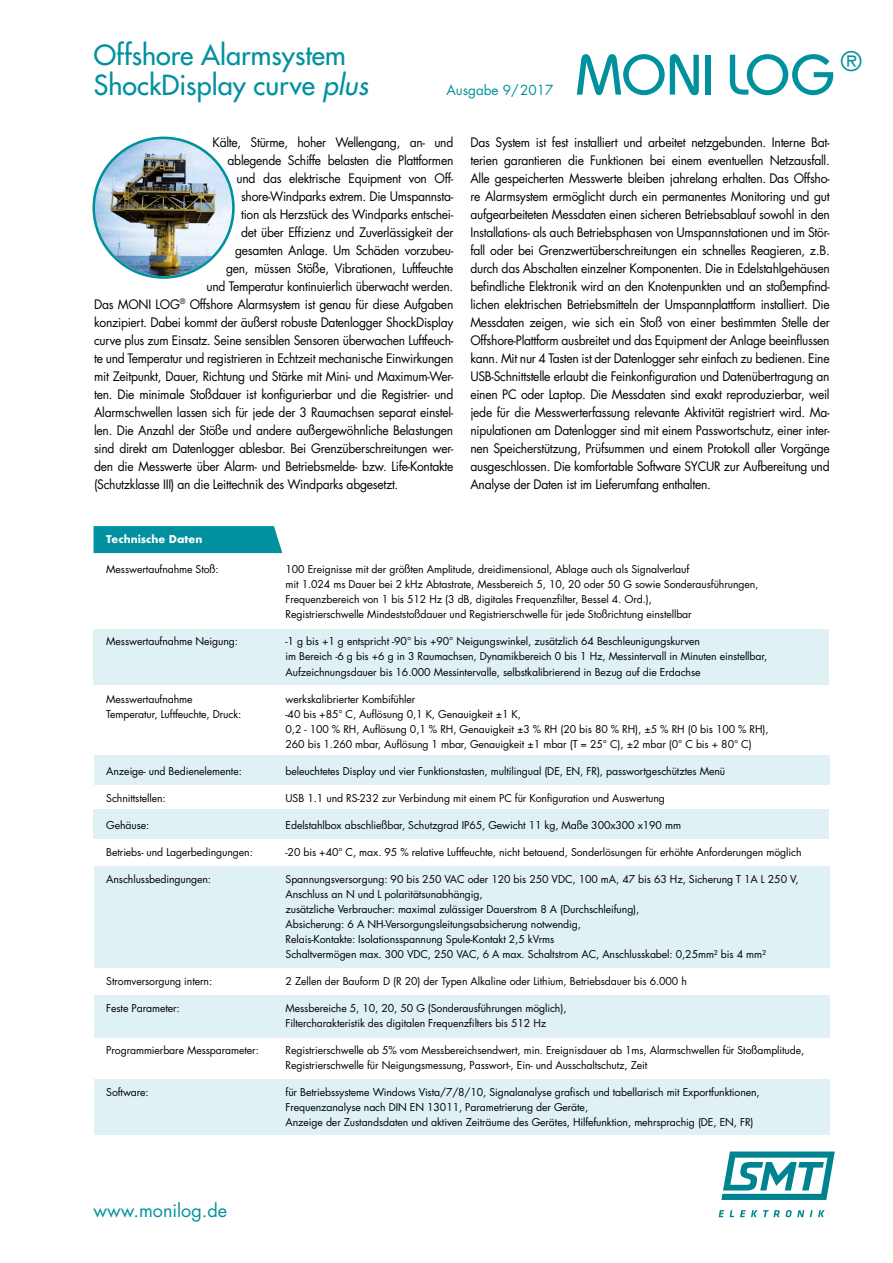
<style>
.page{position:relative;width:893px;height:1263px;background:#fff}
.page>*{position:absolute;margin:0;border:0;box-sizing:border-box;transform-origin:0 0}
.t1{font:57px "Bauhaus Medium ITC";letter-spacing:-.005em;color:#00909e}
.t2{font:27px/30px "Futura";color:#00909e}
.t3{font:18px "Futura";color:#00909e}
.t4{font:13.5px "Futura";color:#00909e}
.t5{font:12.75px/18px "Futura";letter-spacing:-.025em;color:#000;text-align:justify;scale:.95 1}
.t6{font:10.5px/15px "Futura";letter-spacing:-.01em;color:#000}
.t7{font:700 10.5px "Futura";color:#fff}
.s1{font-style:italic}
</style>
<div class="page">
<div style="left:94px;top:526px;width:188px;height:27px;background:#00909e"></div>
<div style="left:94px;top:809px;width:735px;height:30px;background:#dff1f4"></div>
<div style="left:94px;top:995px;width:736px;height:42px;background:#dff1f4"></div>
<div style="left:94px;top:1079px;width:736px;height:55px;background:#dff1f4"></div>
<div style="left:94px;top:755px;width:736px;height:30px;background:#dff1f4"></div>
<div style="left:94px;top:866px;width:736px;height:102px;background:#dff1f4"></div>
<div style="left:94px;top:629px;width:735px;height:56px;background:#dff1f4"></div>
<img style="left:95px;top:139px;width:137px;height:137px;border-radius:68px">
<div style="left:92px;top:137px;width:143px;height:142px;border:3px solid #00909e;border-radius:50%"></div>
<svg style="left:719px;top:1210px;width:106px;height:7px"></svg>
<svg style="left:721px;top:1151px;width:114px;height:49px"></svg>
<h2 class="t2" style="left:94px;top:39px;width:282px">Offshore Alarmsystem<br>ShockDisplay curve <span class="s1">plus</span></h2>
<h1 class="t1" style="left:577px;top:40px;width:287px">MONI LOG <sup>®</sup></h1>
<p class="t4" style="left:446px;top:80px;width:108px">Ausgabe 9/2017</p>
<p class="t5" style="left:213px;top:133px;width:255px">Kälte, Stürme, hoher Wellengang, an- und</p>
<p class="t5" style="left:228px;top:151px;width:239px">ablegende Schiffe belasten die Plattformen</p>
<p class="t5" style="left:237px;top:169px;width:230px">und das elektrische Equipment von Off-</p>
<p class="t5" style="left:241px;top:187px;width:225px">shore-Windparks extrem. Die Umspannsta-</p>
<p class="t5" style="left:241px;top:205px;width:225px">tion als Herzstück des Windparks entschei-</p>
<p class="t5" style="left:241px;top:223px;width:225px">det über Effizienz und Zuverlässigkeit der</p>
<p class="t5" style="left:235px;top:241px;width:231px">gesamten Anlage. Um Schäden vorzubeu-</p>
<p class="t5" style="left:226px;top:259px;width:241px">gen, müssen Stöße, Vibrationen, Luftfeuchte</p>
<p class="t5" style="left:207px;top:277px;width:261px">und Temperatur kontinuierlich überwacht werden.</p>
<p class="t5" style="left:94px;top:295px;width:380px">Das MONI LOG<sup>®</sup> Offshore Alarmsystem ist genau für diese Aufgaben</p>
<p class="t5" style="left:94px;top:313px;width:380px">konzipiert. Dabei kommt der äußerst robuste Datenlogger ShockDisplay</p>
<p class="t5" style="left:94px;top:331px;width:380px">curve plus zum Einsatz. Seine sensiblen Sensoren überwachen Luftfeuch-</p>
<p class="t5" style="left:94px;top:349px;width:380px">te und Temperatur und registrieren in Echtzeit mechanische Einwirkungen</p>
<p class="t5" style="left:94px;top:367px;width:380px">mit Zeitpunkt, Dauer, Richtung und Stärke mit Mini- und Maximum-Wer-</p>
<p class="t5" style="left:94px;top:385px;width:380px">ten. Die minimale Stoßdauer ist konfigurierbar und die Registrier- und</p>
<p class="t5" style="left:94px;top:403px;width:380px">Alarmschwellen lassen sich für jede der 3 Raumachsen separat einstel-</p>
<p class="t5" style="left:94px;top:421px;width:380px">len. Die Anzahl der Stöße und andere außergewöhnliche Belastungen</p>
<p class="t5" style="left:94px;top:439px;width:380px">sind direkt am Datenlogger ablesbar. Bei Grenzüberschreitungen wer-</p>
<p class="t5" style="left:94px;top:457px;width:380px">den die Messwerte über Alarm- und Betriebsmelde- bzw. Life-Kontakte</p>
<p class="t5" style="left:94px;top:475px;width:322px">(Schutzklasse III) an die Leittechnik des Windparks abgesetzt.</p>
<p class="t5" style="left:470px;top:133px;width:380px">Das System ist fest installiert und arbeitet netzgebunden. Interne Bat&shy;terien garantieren die Funktionen bei einem eventuellen Netzausfall.<br>Alle gespeicherten Messwerte bleiben jahrelang erhalten. Das Offsho&shy;re Alarmsystem ermöglicht durch ein permanentes Monitoring und gut aufgearbeiteten Messdaten einen sicheren Betriebsablauf sowohl in den Installations- als auch Betriebsphasen von Umspannstationen und im Stör&shy;fall oder bei Grenzwertüberschreitungen ein schnelles Reagieren, z.B. durch das Abschalten einzelner Komponenten. Die in Edelstahlgehäusen befindliche Elektronik wird an den Knotenpunkten und an stoßempfind&shy;lichen elektrischen Betriebsmitteln der Umspannplattform installiert. Die Messdaten zeigen, wie sich ein Stoß von einer bestimmten Stelle der Offshore-Plattform ausbreitet und das Equipment der Anlage beeinflussen kann. Mit nur 4 Tasten ist der Datenlogger sehr einfach zu bedienen. Eine USB-Schnittstelle erlaubt die Feinkonfiguration und Datenübertragung an einen PC oder Laptop. Die Messdaten sind exakt reproduzierbar, weil jede für die Messwerterfassung relevante Aktivität registriert wird. Ma&shy;nipulationen am Datenlogger sind mit einem Passwortschutz, einer inter&shy;nen Speicherstützung, Prüfsummen und einem Protokoll aller Vorgänge ausgeschlossen. Die komfortable Software SYCUR zur Aufbereitung und Analyse der Daten ist im Lieferumfang enthalten.</p>
<p class="t7" style="left:106px;top:532px;width:98px">Technische Daten</p>
<p class="t6" style="left:106px;top:562px;width:114px">Messwertaufnahme Stoß:</p>
<p class="t6" style="left:286px;top:562px;width:474px">100 Ereignisse mit der größten Amplitude, dreidimensional, Ablage auch als Signalverlauf<br>mit 1.024 ms Dauer bei 2 kHz Abtastrate, Messbereich 5, 10, 20 oder 50 G sowie Sonderausführungen, Frequenzbereich von 1 bis 512 Hz (3 dB, digitales Frequenzfilter, Bessel 4. Ord.),<br>Registrierschwelle Mindeststoßdauer und Registrierschwelle fü r jede Stoßrichtung einstellbar</p>
<p class="t6" style="left:106px;top:634px;width:133px">Messwertaufnahme Neigung:</p>
<p class="t6" style="left:286px;top:634px;width:483px">-1 g bis +1 g entspricht -90° bis +90° Neigungswinkel, zusätzlich 64 Beschleunigungskurven<br>im Bereich -6 g bis +6 g in 3 Raumachsen, Dynamikbereich 0 bis 1 Hz, Messintervall in Minuten einstellbar,<br>Aufzeichnungsdauer bis 16.000 Messintervalle, selbstkalibrierend in Bezug auf die Erdachse</p>
<p class="t6" style="left:106px;top:691px;width:88px">Messwertaufnahme</p>
<p class="t6" style="left:286px;top:691px;width:131px">werkskalibrierter Kombifühler</p>
<p class="t6" style="left:106px;top:706px;width:137px">Temperatur, Luftfeuchte, Druck:</p>
<p class="t6" style="left:286px;top:706px;width:485px">-40 bis +85° C, Auflösung 0,1 K, Genauigkeit ±1 K,<br>0,2 - 100 % RH, Auflösung 0,1 % RH, Genauigkeit ±3 % RH (20 bis 80 % RH), ±5 % RH (0 bis 100 % RH),<br>260 bis 1.260 mbar, Auflösung 1 mbar, Genauigkeit ±1 mbar (T = 25° C), ±2 mbar (0° C bis + 80° C)</p>
<p class="t6" style="left:106px;top:763px;width:137px">Anzeige- und Bedienelemente:</p>
<p class="t6" style="left:286px;top:763px;width:441px">beleuchtetes Display und vier Funktionstasten, multilingual (DE, EN, FR), passwortgeschütztes Menü</p>
<p class="t6" style="left:106px;top:790px;width:61px">Schnittstellen:</p>
<p class="t6" style="left:286px;top:790px;width:381px">USB 1.1 und RS-232 zur Verbindung mit einem PC für Konfiguration und Auswertung</p>
<p class="t6" style="left:106px;top:817px;width:45px">Gehä use:</p>
<p class="t6" style="left:286px;top:817px;width:397px">Edelstahlbox abschließbar, Schutzgrad IP65, Gewicht 11 kg, Maße 300x300 x190 mm</p>
<p class="t6" style="left:106px;top:844px;width:148px">Betriebs- und Lagerbedingungen:</p>
<p class="t6" style="left:286px;top:844px;width:517px">-20 bis +40° C, max. 95 % relative Luftfeuchte, nicht betauend, Sonderlösungen für erhöhte Anforderungen möglich</p>
<p class="t6" style="left:106px;top:871px;width:106px">Anschlussbedingungen:</p>
<p class="t6" style="left:286px;top:871px;width:515px">Spannungsversorgung: 90 bis 250 VAC oder 120 bis 250 VDC, 100 mA, 47 bis 63 Hz, Sicherung T 1A L 250 V, Anschluss an N und L polaritätsunabhängig,<br>zusätzliche Verbraucher: maximal zulässiger Dauerstrom 8 A (Durchschleifung),<br>Absicherung: 6 A NH-Versorgungsleitungsabsicherung notwendig,<br>Relais-Kontakte: Isolationsspannung Spule-Kontakt 2,5 kVrms<br>Schaltvermögen max. 300 VDC, 250 VAC, 6 A max. Schaltstrom AC, Anschlusskabel: 0,25mm² bis 4 mm²</p>
<p class="t6" style="left:106px;top:973px;width:107px">Stromversorgung intern:</p>
<p class="t6" style="left:286px;top:973px;width:403px">2 Zellen der Bauform D (R 20) der Typen Alkaline oder Lithium, Betriebsdauer bis 6.000 h</p>
<p class="t6" style="left:106px;top:1000px;width:75px">Feste Parameter:</p>
<p class="t6" style="left:286px;top:1000px;width:282px">Messbereiche 5, 10, 20, 50 G (Sonderausführungen möglich),<br>Filtercharakteristik des digitalen Frequenzfilters bis 512 Hz</p>
<p class="t6" style="left:106px;top:1042px;width:154px">Programmierbare Messparameter:</p>
<p class="t6" style="left:286px;top:1042px;width:520px">Registrierschwelle ab 5% vom Messbereichsendwert, min. Ereignisdauer ab 1ms, Alarmschwellen für Stoßamplitude,<br>Registrierschwelle für Neigungsmessung, Passwort-, Ein- und Ausschaltschutz, Zeit</p>
<p class="t6" style="left:106px;top:1084px;width:44px">Software:</p>
<p class="t6" style="left:286px;top:1084px;width:476px">für Betriebssysteme Windows Vista/7/8/10, Signalanalyse grafisch und tabellarisch mit Exportfunktionen,<br>Frequenzanalyse nach DIN EN 13011, Parametrierung der Geräte,<br>Anzeige der Zustandsdaten und aktiven Zeiträume des Gerätes, Hilfefunktion, mehrsprachig (DE, EN, FR)</p>
<h3 class="t3" style="left:94px;top:1198px;width:135px">www.monilog.de</h3>
</div>
